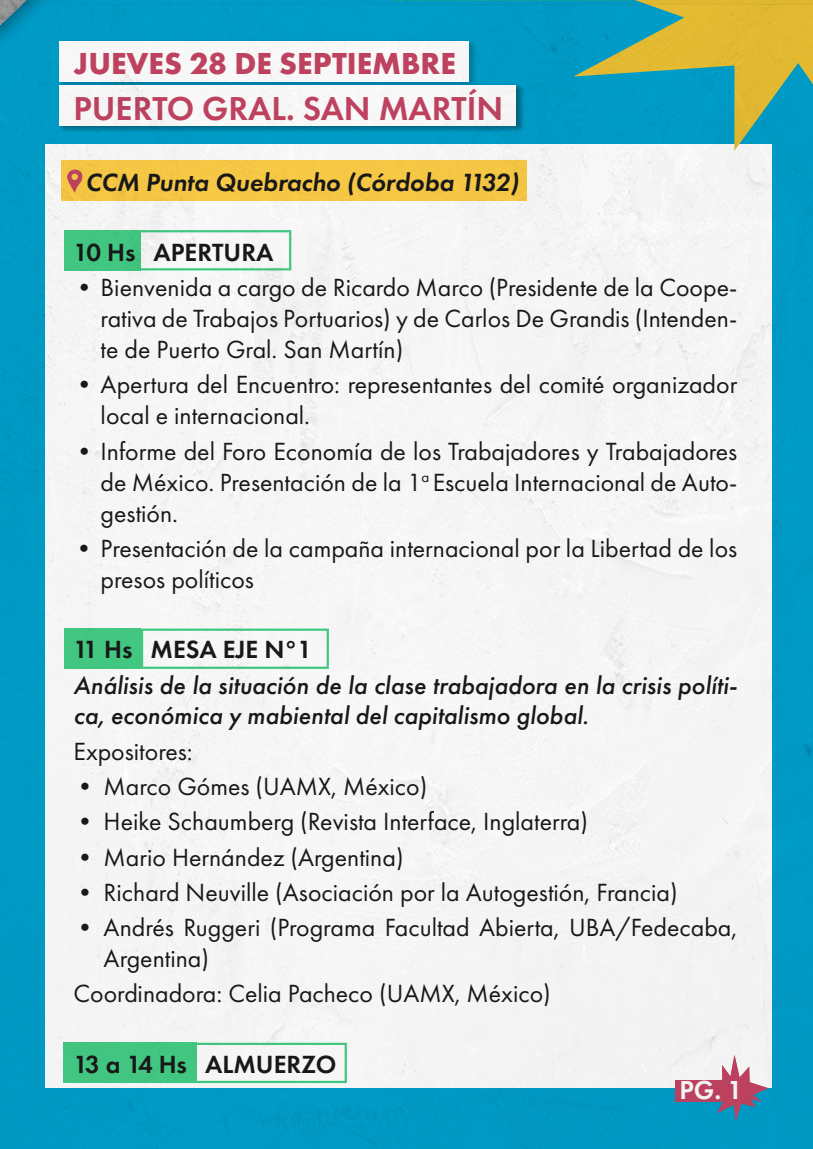
<style>
.page{position:relative;width:813px;height:1149px;background:#fff}
.page>*{position:absolute;margin:0;border:0;box-sizing:border-box;transform-origin:0 0}
.t1{font:600 34.35px "Futura PT";color:#c44563}
.t2{font:700 31.5px "Futura PT";color:#c44563}
.t3{font:600 27px "Futura PT";color:#fff}
.t4{font:25.8px/31px "Futura PT";color:#1a1a1a}
.t5{font:italic 500 25.8px/31px "Futura PT";color:#1a1a1a}
.t6{font:600 25.8px "Futura PT";color:#1a1a1a}
.t7{font:italic 600 25.8px "Futura PT";color:#1a1a1a}
</style>
<div class="page">
<img style="left:0;top:0;width:812px;height:1148px">
<p class="t2" style="left:74px;top:44px;width:383px">JUEVES 28 DE SEPTIEMBRE</p>
<h1 class="t1" style="left:74px;top:87px;width:431px">PUERTO GRAL. SAN MARTÍN</h1>
<p class="t7" style="left:86px;top:165px;width:434px">CCM Punta Quebracho (Córdoba 1132)</p>
<p class="t6" style="left:74px;top:236px;width:201px">10 Hs APERTURA</p>
<p class="t4" style="left:101px;top:272px;width:637px;text-align:justify;text-indent:-29px">•Bienvenida a cargo de Ricardo Marco (Presidente de la Coope&shy;rativa de Trabajos Portuarios) y de Carlos De Grandis (Intenden&shy;te de Puerto Gral. San Martín)</p>
<p class="t4" style="left:101px;top:369px;width:637px;text-indent:-29px">•Apertura del Encuentro: representantes del comité organizador local e internacional.</p>
<p class="t4" style="left:101px;top:435px;width:638px;text-align:justify;text-indent:-29px">•Informe del Foro Economía de los Trabajadores y Trabajadores de México. Presentación de la 1<sup>a</sup> Escuela Internacional de Auto&shy;gestión.</p>
<p class="t4" style="left:101px;top:532px;width:637px;text-indent:-29px">•Presentación de la campaña internacional por la Libertad de los presos políticos</p>
<p class="t6" style="left:74px;top:633px;width:240px">11 Hs MESA EJE N°1</p>
<p class="t5" style="left:74px;top:669px;width:664px">Análisis de la situación de la clase trabajadora en la crisis políti&shy;ca, económica y mabiental del capitalismo global.</p>
<p class="t4" style="left:74px;top:735px;width:121px">Expositores:</p>
<p class="t4" style="left:72px;top:770px;width:356px">• Marco Gómes (UAMX, México)</p>
<p class="t4" style="left:72px;top:806px;width:517px">• Heike Schaumberg (Revista Interface, Inglaterra)</p>
<p class="t4" style="left:72px;top:841px;width:333px">• Mario Hernández (Argentina)</p>
<p class="t4" style="left:72px;top:876px;width:607px">• Richard Neuville (Asociación por la Autogestión, Francia)</p>
<p class="t4" style="left:104px;top:911px;width:635px;text-indent:-32px">• Andrés Ruggeri (Programa Facultad Abierta, UBA/Fedecaba,<br>Argentina)</p>
<p class="t4" style="left:74px;top:978px;width:478px">Coordinadora: Celia Pacheco (UAMX, México)</p>
<p class="t6" style="left:74px;top:1047px;width:264px">13 a 14 Hs ALMUERZO</p>
<p class="t3" style="left:679px;top:1073px;width:65px">PG. 1</p>
</div>
